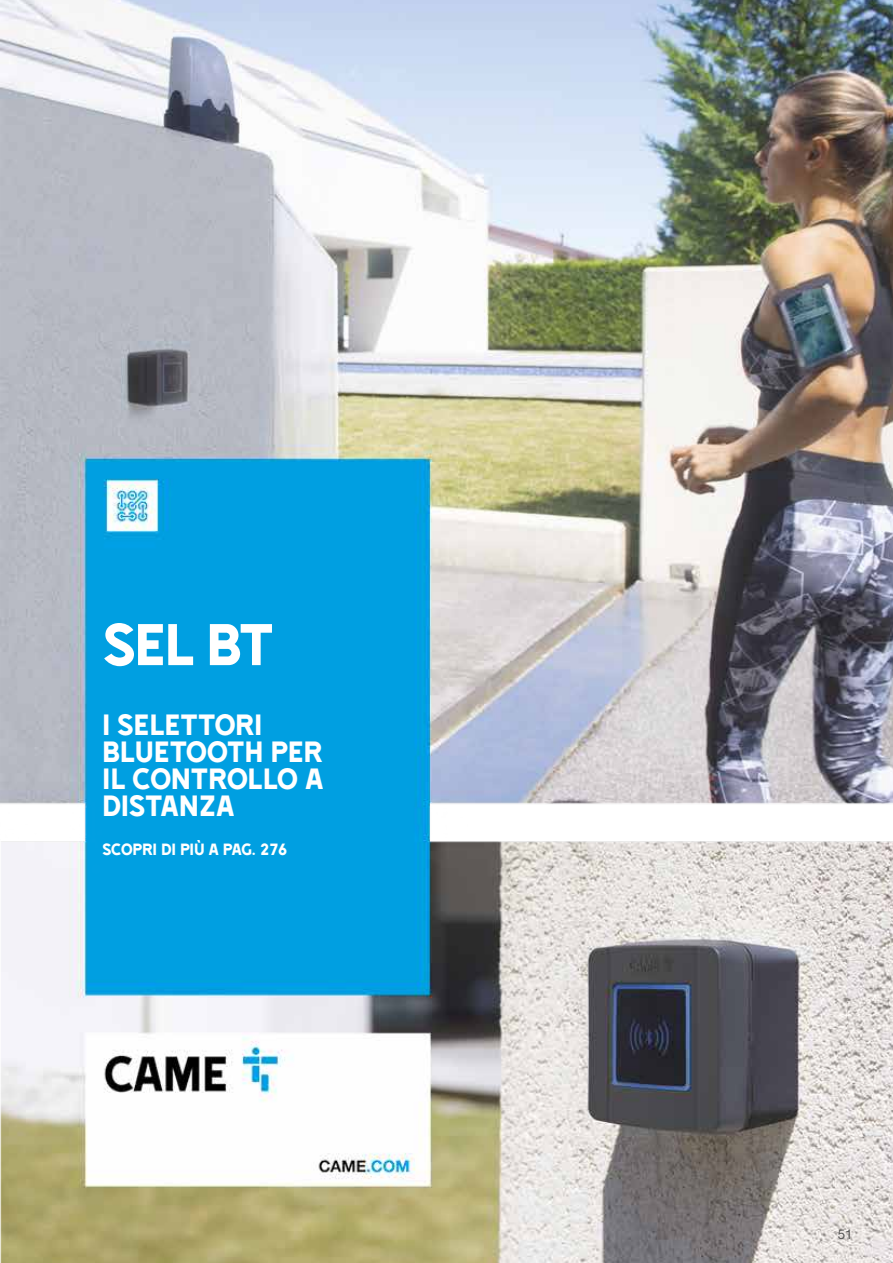
<style>
.page{position:relative;width:893px;height:1263px;background:#fff}
.page>*{position:absolute;margin:0;border:0;box-sizing:border-box;transform-origin:0 0}
.t1{font:54px "Came Type";color:#fff}
.t2{font:27px/27px "Came Type";letter-spacing:-.02em;color:#fff}
.t3{font:15px "Came Type";letter-spacing:-.03em;color:#fff}
.t4{font:13.5px "Helvetica Neue LTW1 G";color:#575756}
</style>
<div class="page">
<img style="left:0;top:0;width:893px;height:1263px">
<h1 class="t1" style="left:102px;top:611px;width:174px">SEL BT</h1>
<p class="t2" style="left:102px;top:709px;width:223px">I SELETTORI<br>BLUETOOTH PER<br>IL CONTROLLO A<br>DISTANZA</p>
<p class="t3" style="left:102px;top:840px;width:187px">SCOPRI DI PIÙ A PAG. 276</p>
<p class="t4" style="left:838px;top:1225px;width:17px">51</p>
</div>
